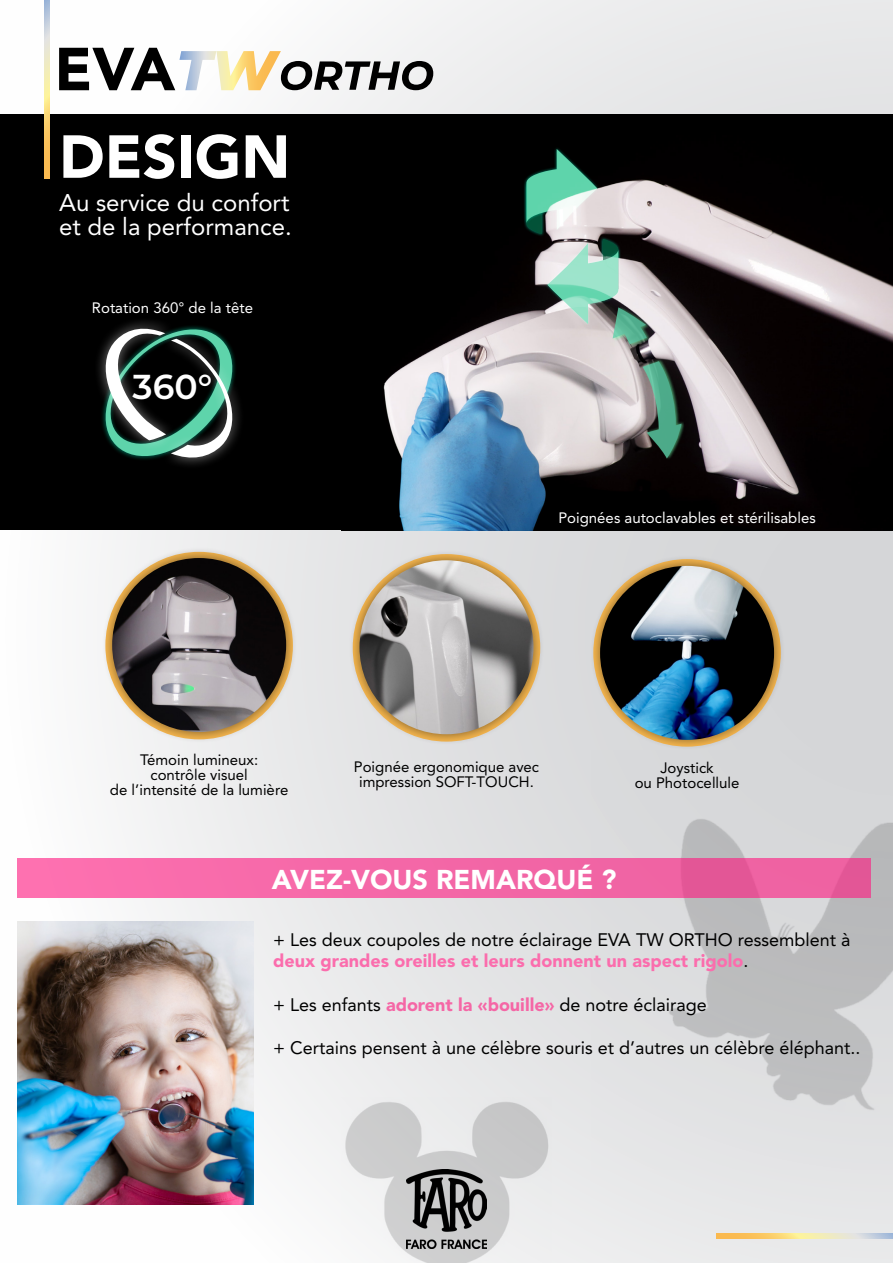
<style>
.page{position:relative;width:893px;height:1263px;background:#fff}
.page>*{position:absolute;margin:0;border:0;box-sizing:border-box;transform-origin:0 0}
.t1{font:900 60px "Avenir LT Std";color:#fff}
.t2{font:600 34.65px "Montserrat";color:#fff}
.t3{font:900 27px "Avenir LT Std";color:#fff}
.t4{font:24px "Avenir LT Std";color:#fff}
.t5{font:18px/21.6px "Avenir LT Std";color:#000}
.t6{font:15px "Avenir LT Std";color:#000}
.t7{font:15px "Avenir LT Std";color:#fff}
.s1{font-weight:900;color:#fb6dad}
.s2{font-weight:900;color:#f567a6}
</style>
<div class="page">
<div style="left:0;top:0;width:893px;height:1263px;background:linear-gradient(to right,#fbf9fa,#dadbdc)"></div>
<div style="left:0;top:114px;width:893px;height:416px;background:#000"></div>
<img style="left:383px;top:194px;width:510px;height:336px">
<div style="left:524px;top:180px;width:21px;height:57px;background:#020001"></div>
<div style="left:524px;top:147px;width:76px;height:85px;background:#00ffcd;opacity:.5"></div>
<svg style="left:526px;top:149px;width:162px;height:315px"></svg>
<svg style="left:44px;top:0;width:6px;height:178px"></svg>
<svg style="left:716px;top:1233px;width:177px;height:6px"></svg>
<svg style="left:59px;top:48px;width:374px;height:42px"></svg>
<div style="left:349px;top:549px;width:196px;height:196px;background:#000;opacity:.5"></div>
<img style="left:359px;top:560px;width:174px;height:174px;border-radius:87px">
<div style="left:101px;top:547px;width:196px;height:196px;background:#000;opacity:.5"></div>
<img style="left:112px;top:558px;width:174px;height:174px;border-radius:87px">
<div style="left:589px;top:555px;width:196px;height:196px;background:#000;opacity:.5"></div>
<img style="left:600px;top:566px;width:174px;height:174px;border-radius:87px">
<svg style="left:98px;top:321px;width:142px;height:144px"></svg>
<img style="left:17px;top:921px;width:236px;height:283px">
<img style="left:341px;top:1097px;width:211px;height:166px">
<img style="left:592px;top:750px;width:301px;height:419px">
<div style="left:17px;top:859px;width:854px;height:39px;background:linear-gradient(to right,#fe71b0,#e85b9b)"></div>
<p class="t1" style="left:59px;top:121px;width:233px">DESIGN</p>
<p class="t4" style="left:59px;top:189px;width:232px">Au service du confort</p>
<p class="t4" style="left:59px;top:213px;width:234px">et de la performance.</p>
<p class="t7" style="left:92px;top:299px;width:163px">Rotation 360° de la tête</p>
<p class="t2" style="left:133px;top:362px;width:81px">360°</p>
<p class="t7" style="left:558px;top:509px;width:259px">Poignées autoclavables et stérilisables</p>
<p class="t6" style="left:140px;top:751px;width:120px">Témoin lumineux:</p>
<p class="t6" style="left:150px;top:766px;width:99px">contrôle visuel</p>
<p class="t6" style="left:110px;top:781px;width:180px">de l’intensité de la lumière</p>
<p class="t6" style="left:354px;top:758px;width:187px">Poignée ergonomique avec</p>
<p class="t6" style="left:359px;top:773px;width:176px">impression SOFT-TOUCH.</p>
<p class="t6" style="left:660px;top:759px;width:55px">Joystick</p>
<p class="t6" style="left:635px;top:774px;width:106px">ou Photocellule</p>
<p class="t3" style="left:272px;top:863px;width:346px">AVEZ-VOUS REMARQUÉ ?</p>
<p class="t5" style="left:273px;top:929px;width:579px">+ Les deux coupoles de notre éclairage EVA TW ORTHO ressemblent à <span class="s1">deux grandes oreilles et leurs donnent un aspect rigolo</span>.</p>
<p class="t5" style="left:273px;top:994px;width:435px">+ Les enfants <span class="s2">adorent la «bouille»</span> de notre éclairage</p>
<p class="t5" style="left:273px;top:1037px;width:589px">+ Certains pensent à une célèbre souris et d’autres un célèbre éléphant..</p>
</div>
